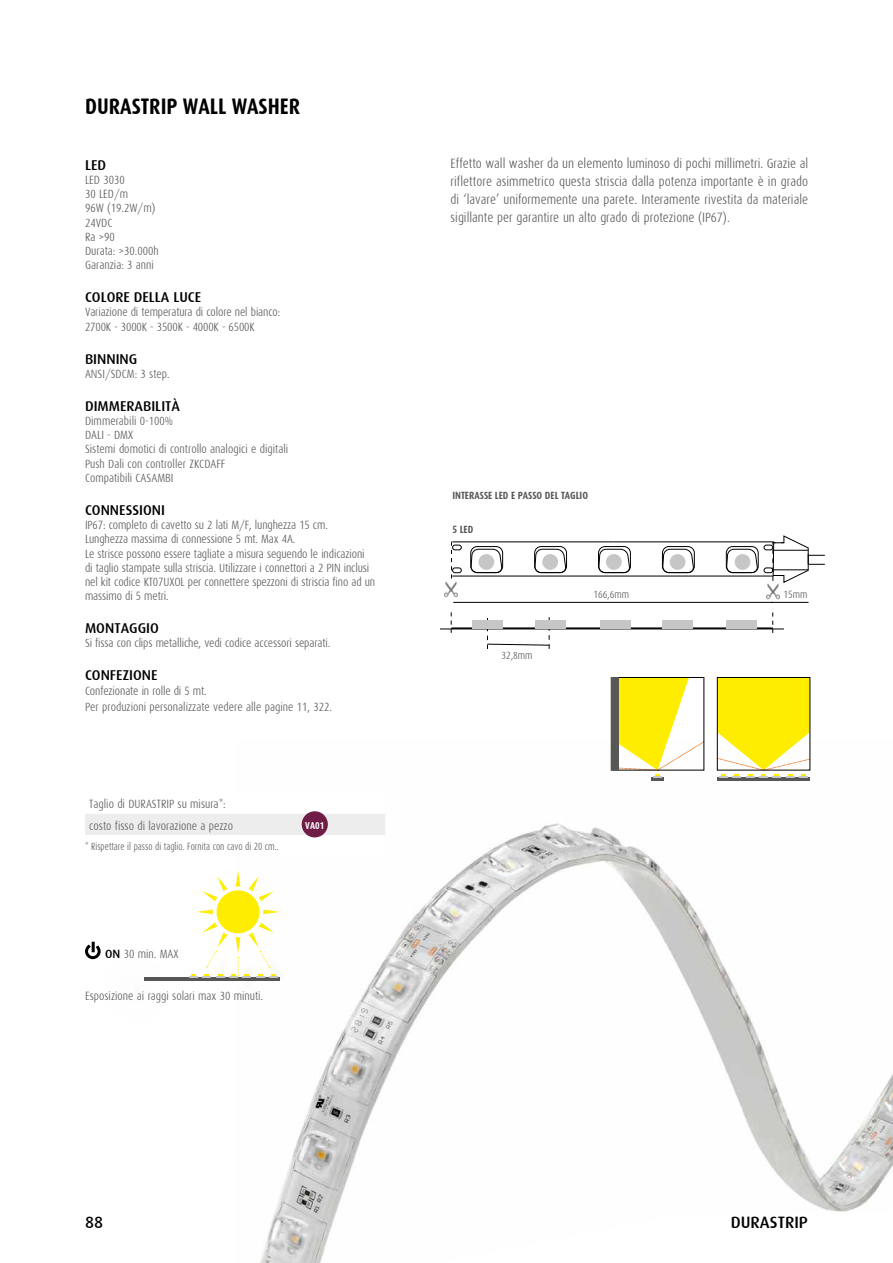
<style>
.page{position:relative;width:893px;height:1263px;background:#fff}
.page>*{position:absolute;margin:0;border:0;box-sizing:border-box;transform-origin:0 0}
.t1{font:700 22.5px "Dax Condensed";color:#000}
.t2{font:500 16.5px "Dax";color:#000}
.t3{font:500 14.25px "Dax";color:#000}
.t4{font:300 13.5px/18px "Dax Condensed";color:#575756;text-align:justify}
.t5{font:300 12px/14.2px "Dax Condensed";letter-spacing:-.01em;color:#575756}
.t6{font:300 10.5px "Dax Condensed";color:#575756;scale:.9 1}
.t7{font:700 10.5px "Dax Condensed";color:#575756}
.t8{font:300 10.5px "Dax Condensed";color:#575756}
.t9{font:700 10.05px "Dax Condensed";color:#fff}
.s1{font-family:"Dax";font-weight:500;color:#000}
</style>
<div class="page">
<img style="left:259px;top:741px;width:634px;height:522px">
<hr style="left:613px;top:576px;width:161px;height:1px;background:#000">
<hr style="left:613px;top:541px;width:161px;height:1px;background:#000">
<hr style="left:452px;top:541px;width:161px;height:1px;background:#000">
<hr style="left:452px;top:576px;width:161px;height:1px;background:#000">
<div style="left:764px;top:545px;width:9px;height:5px;border:1px solid #000;border-radius:2px"></div>
<div style="left:764px;top:568px;width:9px;height:5px;border:1px solid #000;border-radius:2px"></div>
<div style="left:452px;top:545px;width:9px;height:5px;border:1px solid #000;border-radius:2px"></div>
<div style="left:452px;top:568px;width:9px;height:5px;border:1px solid #000;border-radius:2px"></div>
<div style="left:470px;top:546px;width:33px;height:27px;border:1px solid #000;border-radius:7px"></div>
<svg style="left:470px;top:549px;width:32px;height:24px"></svg>
<div style="left:534px;top:546px;width:33px;height:27px;border:1px solid #000;border-radius:7px"></div>
<svg style="left:534px;top:549px;width:32px;height:24px"></svg>
<div style="left:598px;top:546px;width:33px;height:27px;border:1px solid #000;border-radius:7px"></div>
<svg style="left:598px;top:549px;width:32px;height:24px"></svg>
<div style="left:662px;top:546px;width:33px;height:27px;border:1px solid #000;border-radius:7px"></div>
<svg style="left:662px;top:549px;width:32px;height:24px"></svg>
<div style="left:726px;top:546px;width:32px;height:27px;border:1px solid #000;border-radius:7px"></div>
<svg style="left:726px;top:549px;width:32px;height:24px"></svg>
<div style="left:478px;top:554px;width:16px;height:16px;background:#c6c6c6;border-radius:50%"></div>
<div style="left:542px;top:554px;width:16px;height:16px;background:#c6c6c6;border-radius:50%"></div>
<div style="left:606px;top:554px;width:16px;height:16px;background:#c6c6c6;border-radius:50%"></div>
<div style="left:670px;top:554px;width:15px;height:16px;background:#c6c6c6;border-radius:50%"></div>
<div style="left:735px;top:554px;width:15px;height:16px;background:#c6c6c6;border-radius:50%"></div>
<svg style="left:451px;top:612px;width:1px;height:21px"></svg>
<svg style="left:451px;top:542px;width:1px;height:37px"></svg>
<svg style="left:772px;top:612px;width:1px;height:21px"></svg>
<img style="left:445px;top:582px;width:13px;height:16px">
<hr style="left:453px;top:602px;width:320px;height:1px;background:#000">
<hr style="left:440px;top:629px;width:344px;height:1px;background:#000">
<hr style="left:451px;top:628px;width:322px;height:1px;background:#000">
<img style="left:767px;top:583px;width:13px;height:16px">
<svg style="left:487px;top:617px;width:63px;height:32px"></svg>
<svg style="left:773px;top:535px;width:52px;height:53px"></svg>
<hr style="left:771px;top:602px;width:37px;height:1px;background:#000">
<svg style="left:611px;top:677px;width:94px;height:103px"></svg>
<div style="left:611px;top:677px;width:8px;height:93px;background:#575756"></div>
<hr style="left:717px;top:777px;width:93px;height:3px;background:#575756">
<svg style="left:717px;top:677px;width:93px;height:100px"></svg>
<div style="left:472px;top:621px;width:31px;height:8px;background:#c6c6c6"></div>
<div style="left:535px;top:621px;width:31px;height:8px;background:#c6c6c6"></div>
<div style="left:600px;top:621px;width:31px;height:8px;background:#c6c6c6"></div>
<div style="left:662px;top:621px;width:31px;height:8px;background:#c6c6c6"></div>
<div style="left:726px;top:621px;width:31px;height:8px;background:#c6c6c6"></div>
<svg style="left:85px;top:792px;width:300px;height:64px"></svg>
<div style="left:302px;top:811px;width:26px;height:26px;background:#6f1d46;border-radius:50%"></div>
<hr style="left:145px;top:977px;width:135px;height:4px;background:#575756">
<div style="left:102px;top:956px;width:66px;height:66px;background:#fefefe"></div>
<svg style="left:85px;top:942px;width:16px;height:18px"></svg>
<div style="left:240px;top:961px;width:17px;height:32px;background:#000;opacity:.75"></div>
<div style="left:264px;top:955px;width:23px;height:30px;background:#000;opacity:.75"></div>
<div style="left:211px;top:955px;width:22px;height:30px;background:#000;opacity:.75"></div>
<svg style="left:189px;top:863px;width:91px;height:114px"></svg>
<h1 class="t1" style="left:85px;top:94px;width:217px">DURASTRIP WALL WASHER</h1>
<p class="t3" style="left:85px;top:157px;width:23px">LED</p>
<p class="t5" style="left:85px;top:173px;width:75px">LED 3030<br>30 LED/m<br>96W (19.2W/m)<br>24VDC<br>Ra &gt;90<br>Durata: &gt;30.000h<br>Garanzia: 3 anni</p>
<p class="t3" style="left:85px;top:289px;width:118px">COLORE DELLA LUCE</p>
<p class="t5" style="left:85px;top:305px;width:197px">Variazione di temperatura di colore nel bianco:<br>2700K - 3000K - 3500K - 4000K - 6500K</p>
<p class="t3" style="left:85px;top:351px;width:54px">BINNING</p>
<p class="t5" style="left:85px;top:367px;width:86px">ANSI/SDCM: 3 step.</p>
<p class="t3" style="left:85px;top:398px;width:97px">DIMMERABILITÀ</p>
<p class="t5" style="left:85px;top:414px;width:205px">Dimmerabili 0-100%<br>DALI - DMX<br>Sistemi domotici di controllo analogici e digitali<br>Push Dali con controller ZKCDAFF<br>Compatibili CASAMBI</p>
<p class="t3" style="left:85px;top:502px;width:81px">CONNESSIONI</p>
<p class="t5" style="left:85px;top:518px;width:292px">IP67: completo di cavetto su 2 lati M/F, lunghezza 15 cm.<br>Lunghezza massima di connessione 5 mt. Max 4A.<br>Le strisce possono essere tagliate a misura seguendo le indicazioni<br>di taglio stampate sulla striscia. Utilizzare i connettori a 2 PIN inclusi nel kit codice KT07UXOL per connettere spezzoni di striscia fino ad un massimo di 5 metri.</p>
<p class="t3" style="left:85px;top:620px;width:75px">MONTAGGIO</p>
<p class="t5" style="left:85px;top:636px;width:247px">Si fissa con clips metalliche, vedi codice accessori separati.</p>
<p class="t3" style="left:85px;top:667px;width:74px">CONFEZIONE</p>
<p class="t5" style="left:85px;top:682px;width:248px;line-height:16.4px">Confezionate in rolle di 5 mt.<br>Per produzioni personalizzate vedere alle pagine 11, 322.</p>
<p class="t5" style="left:89px;top:794px;width:145px;line-height:21.3px">Taglio di DURASTRIP su misura*: costo fisso di lavorazione a pezzo</p>
<p class="t6" style="left:85px;top:841px;width:217px">* Rispettare il passo di taglio. Fornita con cavo di 20 cm..</p>
<p class="t9" style="left:305px;top:820px;width:20px">VA01</p>
<p class="t5" style="left:105px;top:946px;width:75px"><span class="s1">ON</span> 30 min. MAX</p>
<p class="t5" style="left:85px;top:989px;width:180px">Esposizione ai raggi solari max 30 minuti.</p>
<p class="t4" style="left:451px;top:154px;width:359px">Effetto wall washer da un elemento luminoso di pochi millimetri. Grazie al riflettore asimmetrico questa striscia dalla potenza importante è in grado di ‘lavare’ uniformemente una parete. Interamente rivestita da materiale sigillante per garantire un alto grado di protezione (IP67).</p>
<p class="t7" style="left:452px;top:490px;width:137px">INTERASSE LED E PASSO DEL TAGLIO</p>
<p class="t7" style="left:452px;top:523px;width:22px">5 LED</p>
<p class="t8" style="left:502px;top:649px;width:32px">32,8mm</p>
<p class="t8" style="left:593px;top:589px;width:37px">166,6mm</p>
<p class="t8" style="left:783px;top:589px;width:25px">15mm</p>
<h2 class="t2" style="left:85px;top:1213px;width:20px">88</h2>
<h2 class="t2" style="left:731px;top:1213px;width:79px">DURASTRIP</h2>
</div>
